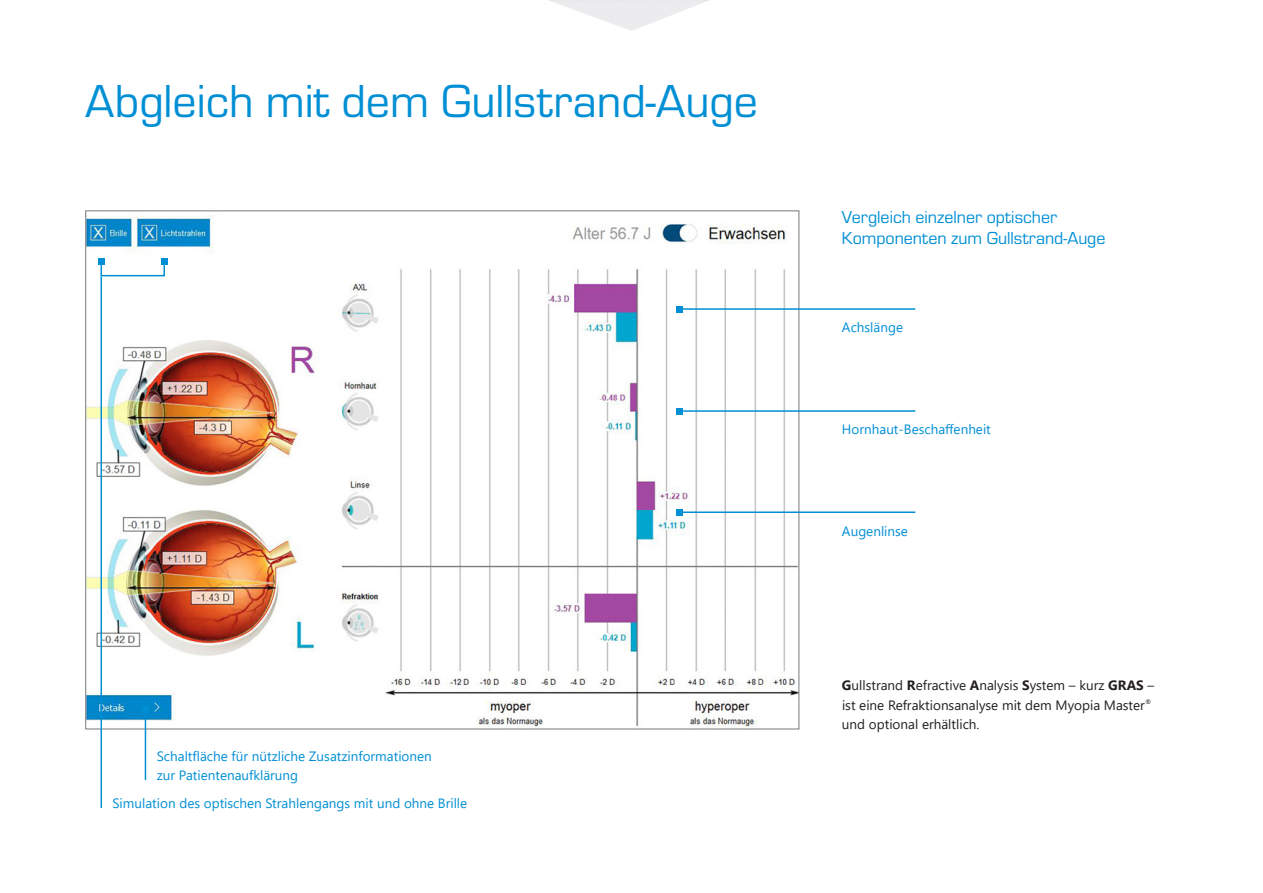
<style>
.page{position:relative;width:1263px;height:893px;background:#fff}
.page>*{position:absolute;margin:0;border:0;box-sizing:border-box;transform-origin:0 0}
.t1{font:48px "Eurostile";color:#008fd5}
.t2{font:18px/21.8px "Eurostile";color:#008fd5}
.t3{font:13.5px/19.5px "Segoe UI";color:#008fd5}
.t4{font:13.5px/19.5px "Segoe UI";color:#231f20}
.s1{font-weight:700}
</style>
<div class="page">
<svg style="left:549px;top:0;width:161px;height:31px"></svg>
<img style="left:87px;top:215px;width:710px;height:512px">
<hr style="left:680px;top:410px;width:235px;height:2px;background:#008fd5">
<svg style="left:677px;top:408px;width:6px;height:6px"></svg>
<hr style="left:145px;top:710px;width:1px;height:70px;background:#008fd5">
<svg style="left:142px;top:707px;width:6px;height:6px"></svg>
<hr style="left:680px;top:308px;width:235px;height:2px;background:#008fd5">
<svg style="left:677px;top:306px;width:6px;height:6px"></svg>
<hr style="left:680px;top:511px;width:235px;height:2px;background:#008fd5">
<svg style="left:677px;top:509px;width:6px;height:6px"></svg>
<hr style="left:101px;top:276px;width:1px;height:532px;background:#008fd5">
<div style="left:101px;top:261px;width:64px;height:15px;border:2px solid #008fd5"></div>
<svg style="left:98px;top:259px;width:6px;height:6px"></svg>
<svg style="left:161px;top:259px;width:6px;height:6px"></svg>
<h1 class="t1" style="left:85px;top:69px;width:674px">Abgleich mit dem Gullstrand-Auge</h1>
<p class="t3" style="left:157px;top:745px;width:277px">Schaltfläche für nützliche Zusatzinformationen zur Patientenaufklärung</p>
<p class="t3" style="left:112px;top:792px;width:356px">Simulation des optischen Strahlengangs mit und ohne Brille</p>
<h2 class="t2" style="left:842px;top:205px;width:265px">Vergleich einzelner optischer<br>Komponenten zum Gullstrand-Auge</h2>
<p class="t3" style="left:842px;top:317px;width:63px">Achslänge</p>
<p class="t3" style="left:842px;top:419px;width:150px">Hornhaut-Beschaffenheit</p>
<p class="t3" style="left:842px;top:520px;width:67px">Augenlinse</p>
<p class="t4" style="left:842px;top:675px;width:314px"><span class="s1">G</span>ullstrand <span class="s1">R</span>efractive <span class="s1">A</span>nalysis <span class="s1">S</span>ystem – kurz <span class="s1">GRAS</span> – ist eine Refraktionsanalyse mit dem Myopia Master<sup>® </sup>und optional erhältlich.</p>
</div>
